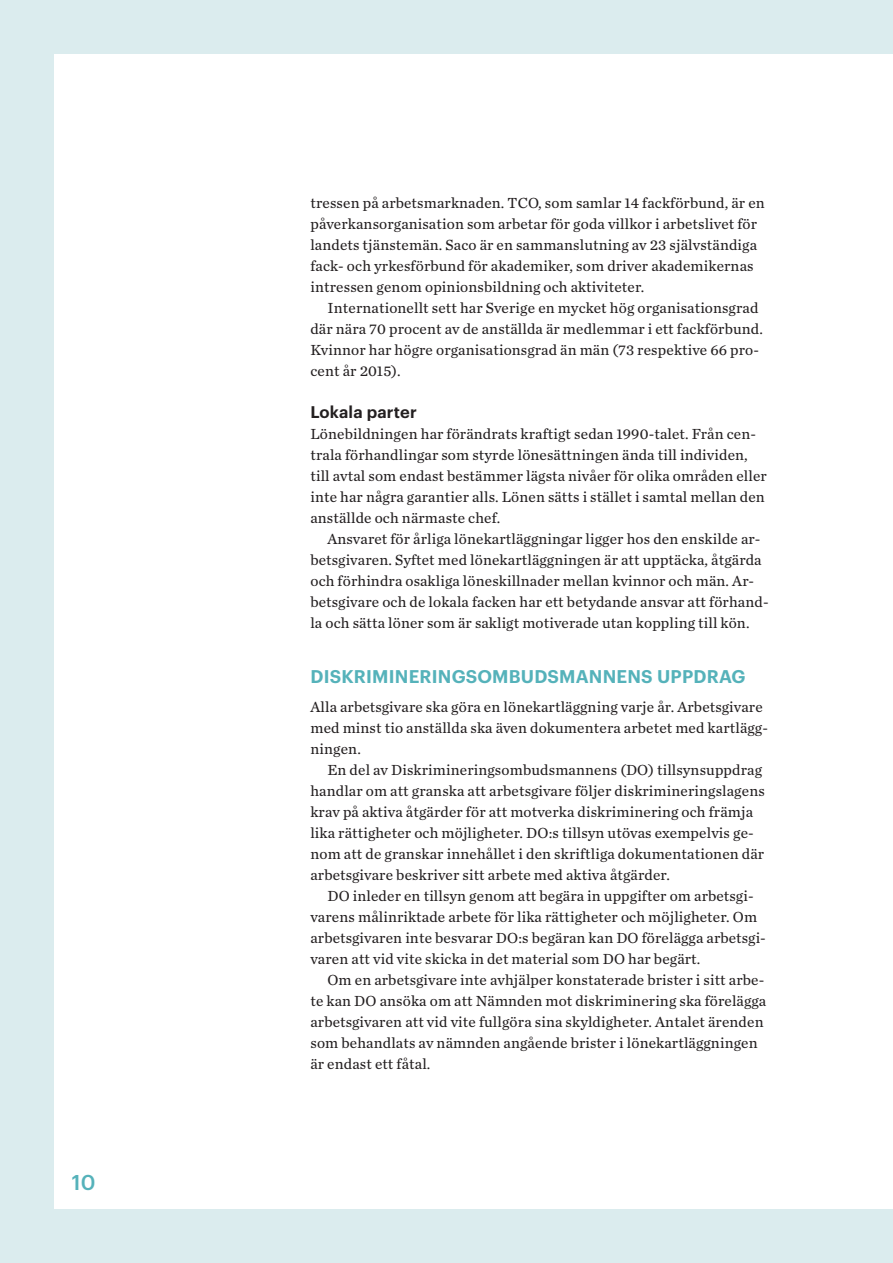
<style>
.page{position:relative;width:893px;height:1263px;background:#dbecee}
.page>*{position:absolute;margin:0;border:0;box-sizing:border-box;transform-origin:0 0}
.t1{font:500 21px "Graphik";color:#55b2ba}
.mr{font:600 18px "Graphik";letter-spacing:.01em;color:#55b2ba}
.rub{font:600 16.5px "Graphik";letter-spacing:.01em;color:#231f20}
.bröd_indrag{font:15.3px/21px "Chronicle Text G2";letter-spacing:.01em;color:#231f20}
.bröd{font:15.3px/21px "Chronicle Text G2";letter-spacing:.01em;color:#231f20}
.mr-2{font:15.3px/21px "Chronicle Text G2";letter-spacing:.01em;color:#231f20}
</style>
<div class="page">
<div style="left:54px;top:54px;width:839px;height:1155px;background:#fff"></div>
<p class="t1" style="left:72px;top:1167px;width:25px">10</p>
<p class="mr-2" style="left:310px;top:191px;width:456px">tressen på arbetsmarknaden. TCO, som samlar 14 fackförbund, är en påverkansorganisation som arbetar för goda villkor i arbetslivet för landets tjänstemän. Saco är en sammanslutning av 23 självständiga fack- och yrkesförbund för akademiker, som driver akademikernas intressen genom opinionsbildning och aktiviteter.</p>
<p class="bröd_indrag" style="left:310px;top:296px;width:454px;text-indent:17px">Internationellt sett har Sverige en mycket hög organisationsgrad där nära 70 procent av de anställda är medlemmar i ett fackförbund.<br>Kvinnor har högre organisationsgrad än män (73 respektive 66 pro&shy;cent år 2015).</p>
<p class="rub" style="left:310px;top:399px;width:108px">Lokala parter</p>
<p class="bröd" style="left:310px;top:422px;width:458px">Lönebildningen har förändrats kraftigt sedan 1990-talet. Från cen&shy;trala förhandlingar som styrde lönesättningen ända till individen, till avtal som endast bestämmer lägsta nivåer för olika områden eller inte har några garantier alls. Lönen sätts i stället i samtal mellan den anställde och närmaste chef.</p>
<p class="bröd_indrag" style="left:310px;top:527px;width:460px;text-indent:17px">Ansvaret för årliga lönekartläggningar ligger hos den enskilde ar&shy;betsgivaren. Syftet med lönekartläggningen är att upptäcka, åtgärda och förhindra osakliga löneskillnader mellan kvinnor och män. Ar&shy;betsgivare och de lokala facken har ett betydande ansvar att förhand&shy;la och sätta löner som är sakligt motiverade utan koppling till kön.</p>
<p class="mr" style="left:310px;top:663px;width:437px">DISKRIMINERINGSOMBUDSMANNENS UPPDRAG</p>
<p class="bröd" style="left:310px;top:695px;width:459px">Alla arbetsgivare ska göra en lönekartläggning varje år. Arbetsgivare med minst tio anställda ska även dokumentera arbetet med kartlägg&shy;ningen.</p>
<p class="bröd_indrag" style="left:310px;top:758px;width:456px;text-indent:17px">En del av Diskrimineringsombudsmannens (DO) tillsynsuppdrag handlar om att granska att arbetsgivare följer diskrimineringslagens krav på aktiva åtgärder för att motverka diskriminering och främja lika rättigheter och möjligheter. DO:s tillsyn utövas exempelvis ge&shy;nom att de granskar innehållet i den skriftliga dokumentationen där arbetsgivare beskriver sitt arbete med aktiva åtgärder.</p>
<p class="bröd_indrag" style="left:310px;top:884px;width:457px;text-indent:17px">DO inleder en tillsyn genom att begära in uppgifter om arbetsgi&shy;varens målinriktade arbete för lika rättigheter och möjligheter. Om arbetsgivaren inte besvarar DO:s begäran kan DO förelägga arbetsgi&shy;varen att vid vite skicka in det material som DO har begärt.</p>
<p class="bröd_indrag" style="left:310px;top:968px;width:457px;text-indent:17px">Om en arbetsgivare inte avhjälper konstaterade brister i sitt arbe&shy;te kan DO ansöka om att Nämnden mot diskriminering ska förelägga arbetsgivaren att vid vite fullgöra sina skyldigheter. Antalet ärenden som behandlats av nämnden angående brister i lönekartläggningen är endast ett fåtal.</p>
</div>
